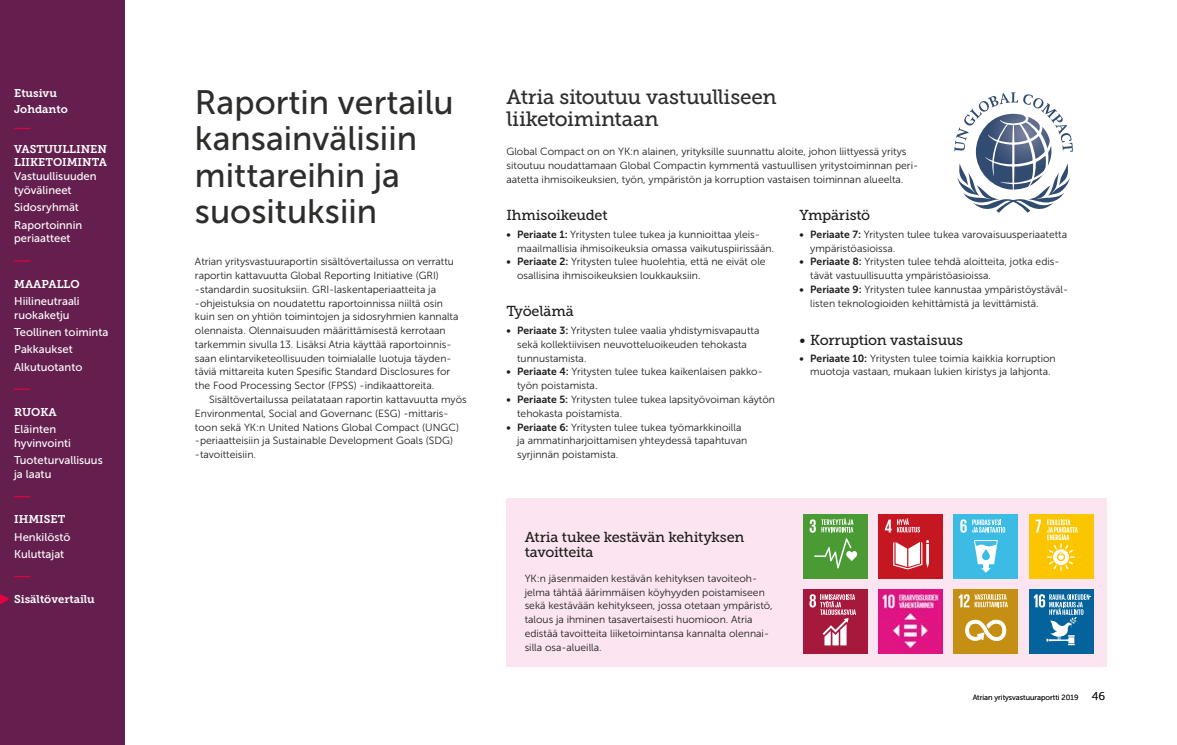
<style>
.page{position:relative;width:1177px;height:745px;background:#fff}
.page>*{position:absolute;margin:0;border:0;box-sizing:border-box;transform-origin:0 0}
.t1{font:33.75px/36.2px "Museo Sans 500";color:#2e2d2c}
.t2{font:20.62px/21.5px "Museo Slab 500";letter-spacing:-.01em;color:#2e2d2c}
.t3{font:14.38px/15px "Museo Slab 500";letter-spacing:-.01em;color:#1d1d1b}
.t4{font:11.25px/13.8px "Museo Sans 500";color:#fff}
.t5{font:11.25px/16.2px "Museo Slab 700";color:#fff}
.t6{font:10.38px/13.8px "Museo Sans 300";color:#1d1d1b}
.t7{font:7.5px "Museo Sans 300";color:#1d1d1b}
.s1{font-family:"Museo Sans 700"}
.s2{font-size:11.25px}
</style>
<div class="page">
<div style="left:506px;top:498px;width:600px;height:168px;background:#fce5f1"></div>
<svg style="left:954px;top:92px;width:118px;height:121px"></svg>
<img style="left:878px;top:589px;width:64px;height:63px">
<div style="left:953px;top:588px;width:64px;height:64px;background:#c58f13"></div>
<svg style="left:965px;top:619px;width:41px;height:22px"></svg>
<svg style="left:958px;top:594px;width:49px;height:13px"></svg>
<div style="left:1028px;top:588px;width:64px;height:64px;background:#04639c"></div>
<svg style="left:1033px;top:594px;width:57px;height:50px"></svg>
<div style="left:803px;top:514px;width:64px;height:64px;background:#4b9b34"></div>
<svg style="left:809px;top:519px;width:6px;height:13px"></svg>
<svg style="left:814px;top:538px;width:43px;height:30px"></svg>
<svg style="left:821px;top:518px;width:32px;height:14px"></svg>
<div style="left:878px;top:514px;width:64px;height:64px;background:#c51722"></div>
<svg style="left:893px;top:540px;width:35px;height:29px"></svg>
<svg style="left:884px;top:518px;width:36px;height:14px"></svg>
<div style="left:953px;top:514px;width:64px;height:64px;background:#3cbce4"></div>
<svg style="left:960px;top:519px;width:6px;height:13px"></svg>
<svg style="left:974px;top:540px;width:23px;height:32px"></svg>
<svg style="left:972px;top:519px;width:33px;height:13px"></svg>
<div style="left:1028px;top:514px;width:64px;height:64px;background:#fbc600"></div>
<svg style="left:1035px;top:519px;width:5px;height:13px"></svg>
<svg style="left:1047px;top:519px;width:30px;height:51px"></svg>
<div style="left:803px;top:588px;width:64px;height:64px;background:#a7193c"></div>
<svg style="left:809px;top:594px;width:47px;height:51px"></svg>
<div style="left:0;top:0;width:124px;height:744px;background:#641f4f"></div>
<svg style="left:14px;top:128px;width:16px;height:1px"></svg>
<svg style="left:14px;top:260px;width:16px;height:1px"></svg>
<svg style="left:14px;top:388px;width:16px;height:1px"></svg>
<svg style="left:14px;top:496px;width:16px;height:1px"></svg>
<svg style="left:0;top:594px;width:10px;height:10px"></svg>
<p class="t5" style="left:14px;top:85px;width:55px">Etusivu<br>Johdanto</p>
<p class="t5" style="left:14px;top:142px;width:94px;line-height:13.8px">VASTUULLINEN<br>LIIKETOIMINTA</p>
<p class="t4" style="left:14px;top:169px;width:84px">Vastuullisuuden työvälineet</p>
<p class="t4" style="left:14px;top:199px;width:70px;line-height:17.2px">Sidosryhmät<br>Raportoinnin</p>
<p class="t4" style="left:14px;top:231px;width:58px">periaatteet</p>
<p class="t5" style="left:14px;top:275px;width:67px">MAAPALLO</p>
<p class="t4" style="left:14px;top:294px;width:67px">Hiilineutraali ruokaketju</p>
<p class="t4" style="left:14px;top:323px;width:96px;line-height:17.2px">Teollinen toiminta<br>Pakkaukset<br>Alkutuotanto</p>
<p class="t5" style="left:14px;top:403px;width:44px">RUOKA</p>
<p class="t4" style="left:14px;top:422px;width:58px">Eläinten hyvinvointi</p>
<p class="t4" style="left:14px;top:453px;width:90px">Tuoteturvallisuus ja laatu</p>
<p class="t5" style="left:14px;top:511px;width:53px">IHMISET</p>
<p class="t4" style="left:14px;top:528px;width:58px;line-height:17.2px">Henkilöstö<br>Kuluttajat</p>
<p class="t5" style="left:14px;top:591px;width:82px">Sisältövertailu</p>
<h1 class="t1" style="left:195px;top:84px;width:260px">Raportin vertailu kansainvälisiin mittareihin ja suosituksiin</h1>
<p class="t6" style="left:195px;top:255px;width:265px">Atrian yritysvastuuraportin sisältövertailussa on verrattu raportin kattavuutta Global Reporting Initiative (GRI) -standardin suosituksiin. GRI-laskentaperiaatteita ja -ohjeistuksia on noudatettu raportoinnissa niiltä osin kuin sen on yhtiön toimintojen ja sidosryhmien kannalta olennaista. Olennaisuuden määrittämisestä kerrotaan tarkemmin sivulla 13. Lisäksi Atria käyttää raportoinnis&shy;saan elintarviketeollisuuden toimialalle luotuja täyden&shy;täviä mittareita kuten Spesific Standard Disclosures for the Food Processing Sector (FPSS) -indikaattoreita.</p>
<p class="t6" style="left:195px;top:392px;width:273px;text-indent:14px">Sisältövertailussa peilatataan raportin kattavuutta myös Environmental, Social and Governanc (ESG) -mittaris&shy;toon sekä YK:n United Nations Global Compact (UNGC) -periaatteisiin ja Sustainable Development Goals (SDG) -tavoitteisiin.</p>
<h2 class="t2" style="left:506px;top:86px;width:271px">Atria sitoutuu vastuulliseen liiketoimintaan</h2>
<p class="t6" style="left:506px;top:145px;width:413px">Global Compact on on YK:n alainen, yrityksille suunnattu aloite, johon liittyessä yritys sitoutuu noudattamaan Global Compactin kymmentä vastuullisen yritystoiminnan peri&shy;aatetta ihmisoikeuksien, työn, ympäristön ja korruption vastaisen toiminnan alueelta.</p>
<h3 class="t3" style="left:506px;top:208px;width:102px">Ihmisoikeudet</h3>
<p class="t6" style="left:517px;top:227px;width:258px;text-indent:-11px"><span class="s1">• Periaate 1:</span> Yritysten tulee tukea ja kunnioittaa yleis&shy;maailmallisia ihmisoikeuksia omassa vaikutuspiirissään.</p>
<p class="t6" style="left:517px;top:255px;width:250px;text-indent:-11px"><span class="s1">• Periaate 2:</span> Yritysten tulee huolehtia, että ne eivät ole osallisina ihmisoikeuksien loukkauksiin.</p>
<h3 class="t3" style="left:506px;top:303px;width:69px">Työelämä</h3>
<p class="t6" style="left:517px;top:323px;width:244px;text-indent:-11px"><span class="s1">• Periaate 3:</span> Yritysten tulee vaalia yhdistymisvapautta sekä kollektiivisen neuvotteluoikeuden tehokasta tunnustamista.</p>
<p class="t6" style="left:517px;top:365px;width:247px;text-indent:-11px"><span class="s1">• Periaate 4:</span> Yritysten tulee tukea kaikenlaisen pakko&shy;työn poistamista.</p>
<p class="t6" style="left:517px;top:392px;width:259px;text-indent:-11px"><span class="s1">• Periaate 5:</span> Yritysten tulee tukea lapsityövoiman käytön tehokasta poistamista.</p>
<p class="t6" style="left:517px;top:420px;width:232px;text-indent:-11px"><span class="s1">• Periaate 6:</span> Yritysten tulee tukea työmarkkinoilla ja ammatinharjoittamisen yhteydessä tapahtuvan syrjinnän poistamista.</p>
<h3 class="t3" style="left:799px;top:208px;width:72px">Ympäristö</h3>
<p class="t6" style="left:810px;top:227px;width:258px;text-indent:-11px"><span class="s1">• Periaate 7:</span> Yritysten tulee tukea varovaisuusperiaatetta ympäristöasioissa.</p>
<p class="t6" style="left:810px;top:255px;width:251px;text-indent:-11px"><span class="s1">• Periaate 8:</span> Yritysten tulee tehdä aloitteita, jotka edis&shy;tävät vastuullisuutta ympäristöasioissa.</p>
<p class="t6" style="left:810px;top:282px;width:259px;text-indent:-11px"><span class="s1">• Periaate 9:</span> Yritysten tulee kannustaa ympäristöystäväl&shy;listen teknologioiden kehittämistä ja levittämistä.</p>
<h3 class="t3" style="left:799px;top:332px;width:165px">• Korruption vastaisuus</h3>
<p class="t6" style="left:799px;top:351px;width:258px;text-align:center"><span class="s1">• Periaate 10:</span> Yritysten tulee toimia kaikkia korruption muotoja vastaan, mukaan lukien kiristys ja lahjonta.</p>
<h3 class="t3" style="left:524px;top:529px;width:221px">Atria tukee kestävän kehityksen tavoitteita</h3>
<p class="t6" style="left:524px;top:571px;width:250px">YK:n jäsenmaiden kestävän kehityksen tavoiteoh&shy;jelma tähtää äärimmäisen köyhyyden poistamiseen sekä kestävään kehitykseen, jossa otetaan ympäristö, talous ja ihminen tasavertaisesti huomioon. Atria edistää tavoitteita liiketoimintansa kannalta olennai&shy;silla osa-alueilla.</p>
<p class="t7" style="left:972px;top:693px;width:134px">Atrian yritysvastuuraportti 2019 <span class="s2">46</span></p>
</div>
